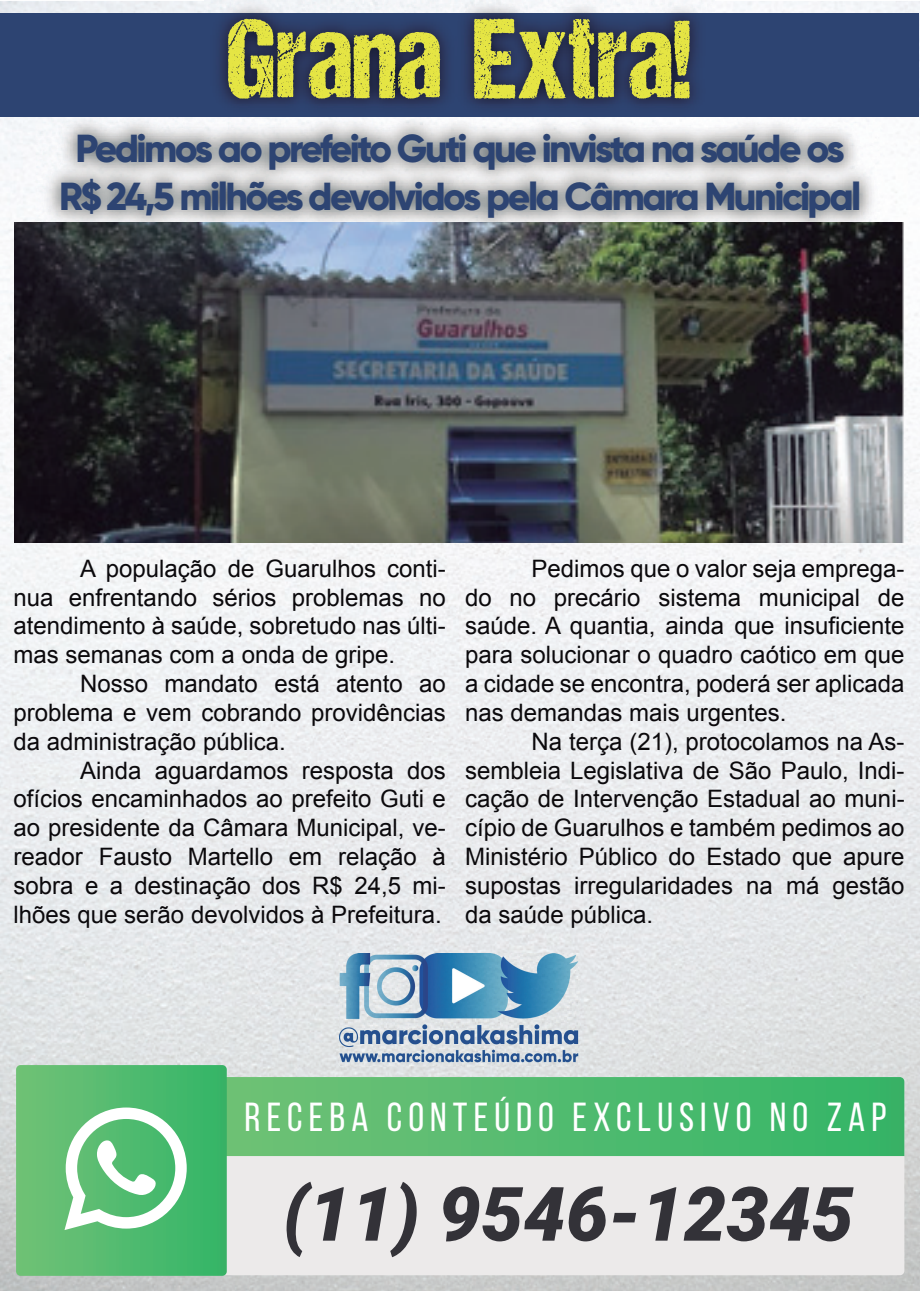
<style>
.page{position:relative;width:920px;height:1291px;background:#fff}
.page>*{position:absolute;margin:0;border:0;box-sizing:border-box;transform-origin:0 0}
.t1{font:114px "DCC Ash";color:#e5e544}
.t2{font:italic 900 75px "Roboto";color:#333238}
.t3{font:40.5px "Bebas Neue";letter-spacing:.15em;color:#fff}
.t4{font:800 39px/48px "Gilroy";letter-spacing:-.065em;color:#2d4472;text-align:center}
.t5{font:24px/28.8px "Arial";color:#0b090c;text-align:justify}
</style>
<div class="page">
<img style="left:0;top:1px;width:920px;height:1289px">
<div style="left:227px;top:1155px;width:677px;height:119px;background:#eceaea"></div>
<svg style="left:227px;top:1076px;width:677px;height:79px;background:#53bb70"></svg>
<svg style="left:16px;top:1064px;width:211px;height:211px;background:#68c381"></svg>
<img style="left:339px;top:953px;width:240px;height:112px">
<div style="left:0;top:13px;width:919px;height:104px;background:#2d4472"></div>
<img style="left:204px;top:0;width:510px;height:105px">
<img style="left:36px;top:105px;width:846px;height:118px">
<img style="left:15px;top:223px;width:888px;height:319px">
<h1 class="t1" style="left:227px;top:-2px;width:466px">Grana Extra!</h1>
<h3 class="t4" style="left:59px;top:124px;width:803px">Pedimos ao prefeito Guti que invista na saúde os<br>R$ 24,5 milhões devolvidos pela Câmara Municipal</h3>
<p class="t5" style="left:14px;top:554px;width:434px;text-indent:67px">A população de Guarulhos conti&shy;nua enfrentando sérios problemas no atendimento à saúde, sobretudo nas últi&shy;mas semanas com a onda de gripe.</p>
<p class="t5" style="left:14px;top:669px;width:434px;text-indent:67px">Nosso mandato está atento ao problema e vem cobrando providências da administração pública.</p>
<p class="t5" style="left:14px;top:755px;width:434px;text-indent:67px">Ainda aguardamos resposta dos ofícios encaminhados ao prefeito Guti e ao presidente da Câmara Municipal, ve&shy;reador Fausto Martello em relação à sobra e a destinação dos R$ 24,5 mi&shy;lhões que serão devolvidos à Prefeitura.</p>
<p class="t5" style="left:465px;top:554px;width:441px;text-indent:67px">Pedimos que o valor seja emprega&shy;do no precário sistema municipal de saúde. A quantia, ainda que insuficiente para solucionar o quadro caótico em que a cidade se encontra, poderá ser aplicada nas demandas mais urgentes.</p>
<p class="t5" style="left:465px;top:727px;width:441px;text-indent:67px">Na terça (21), protocolamos na As&shy;sembleia Legislativa de São Paulo, Indi&shy;cação de Intervenção Estadual ao muni&shy;cípio de Guarulhos e também pedimos ao Ministério Público do Estado que apure supostas irregularidades na má gestão da saúde pública.</p>
<h3 class="t3" style="left:245px;top:1094px;width:643px">RECEBA CONTEÚDO EXCLUSIVO NO ZAP</h3>
<h2 class="t2" style="left:283px;top:1161px;width:572px">(11) 9546-12345</h2>
</div>
